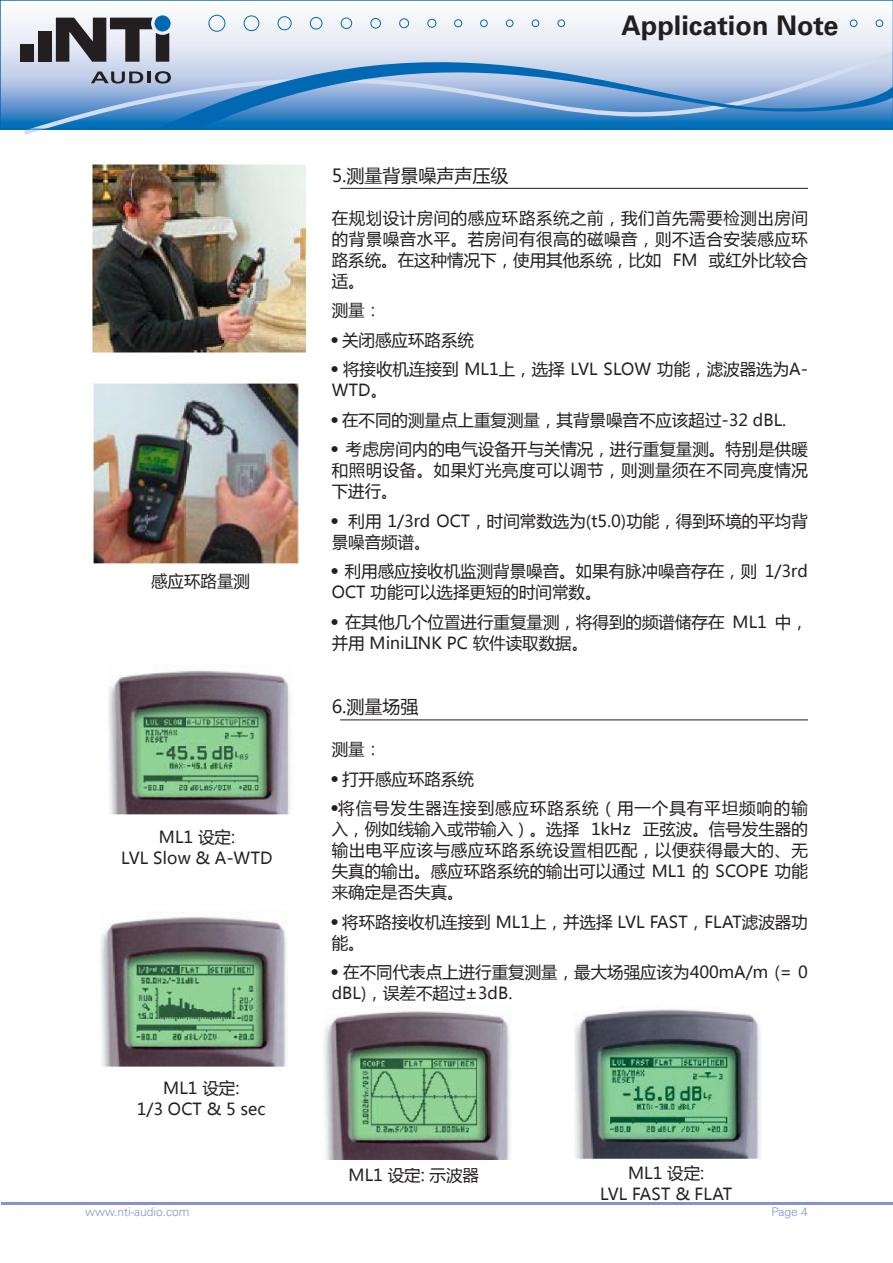
<style>
.page{position:relative;width:893px;height:1263px;background:#fff}
.page>*{position:absolute;margin:0;border:0;box-sizing:border-box;transform-origin:0 0}
.t1{font:700 27px "Univers LT Std";color:#231f20}
._20_Headline_in{font:18px "Microsoft Ya Hei";color:#231f20}
._10_standardtext{font:16.5px/21px "Microsoft Ya Hei";color:#231f20}
._16_picture_text{font:16.5px "Microsoft Ya Hei";color:#231f20}
.t2{font:300 12px "Univers LT Std";color:#8193c9}
.s1{font-family:"Univers LT Std";font-weight:700}
</style>
<div class="page">
<hr style="left:1px;top:1202px;width:892px;height:3px;background:#8193c9">
<svg style="left:19px;top:129px;width:874px;height:6px"></svg>
<svg style="left:0;top:0;width:892px;height:129px"></svg>
<svg style="left:892px;top:0;width:1px;height:129px"></svg>
<hr style="left:340px;top:188px;width:468px;height:1px;background:#231f20">
<hr style="left:340px;top:719px;width:468px;height:1px;background:#231f20">
<img style="left:87px;top:164px;width:221px;height:189px">
<img style="left:93px;top:383px;width:206px;height:183px">
<img style="left:108px;top:670px;width:183px;height:145px">
<img style="left:100px;top:917px;width:188px;height:150px">
<img style="left:324px;top:1011px;width:187px;height:149px">
<img style="left:574px;top:1008px;width:187px;height:151px">
<p class="_16_picture_text" style="left:151px;top:570px;width:101px">感应环路量测</p>
<p class="_16_picture_text" style="left:159px;top:826px;width:78px">ML1 设定:</p>
<p class="_16_picture_text" style="left:121px;top:847px;width:153px">LVL Slow &amp; A-WTD</p>
<p class="_16_picture_text" style="left:163px;top:1077px;width:78px">ML1 设定:</p>
<p class="_16_picture_text" style="left:137px;top:1098px;width:131px">1/3 OCT &amp; 5 sec</p>
<h1 class="t1" style="left:621px;top:10px;width:218px">Application Note</h1>
<p class="_20_Headline_in" style="left:332px;top:163px;width:178px">5.测量背景噪声声压级</p>
<p class="_10_standardtext" style="left:332px;top:207px;width:478px;text-align:justify">在规划设计房间的感应环路系统之前，我们首先需要检测出房间的背景噪音水平。若房间有很高的磁噪音，则不适合安装感应环路系统。在这种情况下，使用其他系统，比如 FM 或红外比较合适。</p>
<p class="_10_standardtext" style="left:332px;top:299px;width:51px">测量：</p>
<p class="_10_standardtext" style="left:332px;top:329px;width:144px"><span class="s1">•</span> 关闭感应环路系统</p>
<p class="_10_standardtext" style="left:332px;top:358px;width:478px"><span class="s1">•</span> 将接收机连接到 ML1上，选择 LVL SLOW 功能，滤波器选为A-<br>WTD。</p>
<p class="_10_standardtext" style="left:332px;top:409px;width:456px"><span class="s1">•</span> 在不同的测量点上重复测量，其背景噪音不应该超过-32 dBL.</p>
<p class="_10_standardtext" style="left:332px;top:438px;width:478px;text-align:justify"><span class="s1">•</span> 考虑房间内的电气设备开与关情况，进行重复量测。特别是供暖和照明设备。如果灯光亮度可以调节，则测量须在不同亮度情况下进行。</p>
<p class="_10_standardtext" style="left:332px;top:510px;width:478px"><span class="s1">•</span> 利用 1/3rd OCT，时间常数选为(t5.0)功能，得到环境的平均背景噪音频谱。</p>
<p class="_10_standardtext" style="left:332px;top:560px;width:478px"><span class="s1">•</span> 利用感应接收机监测背景噪音。如果有脉冲噪音存在，则 1/3rd<br>OCT 功能可以选择更短的时间常数。</p>
<p class="_10_standardtext" style="left:332px;top:611px;width:478px"><span class="s1">•</span> 在其他几个位置进行重复量测，将得到的频谱储存在 ML1 中，并用 MiniLINK PC 软件读取数据。</p>
<p class="_20_Headline_in" style="left:332px;top:694px;width:88px">6.测量场强</p>
<p class="_10_standardtext" style="left:332px;top:738px;width:51px">测量：</p>
<p class="_10_standardtext" style="left:332px;top:768px;width:144px"><span class="s1">•</span> 打开感应环路系统</p>
<p class="_10_standardtext" style="left:332px;top:797px;width:478px;text-align:justify"><span class="s1">•</span>将信号发生器连接到感应环路系统（用一个具有平坦频响的输入，例如线输入或带输入）。选择 1kHz 正弦波。信号发生器的输出电平应该与感应环路系统设置相匹配，以便获得最大的、无失真的输出。感应环路系统的输出可以通过 ML1 的 SCOPE 功能来确定是否失真。</p>
<p class="_10_standardtext" style="left:332px;top:911px;width:478px"><span class="s1">•</span> 将环路接收机连接到 ML1上，并选择 LVL FAST，FLAT滤波器功能。</p>
<p class="_10_standardtext" style="left:332px;top:961px;width:478px"><span class="s1">•</span> 在不同代表点上进行重复测量，最大场强应该为400mA/m (= 0 dBL)，误差不超过±3dB.</p>
<p class="_16_picture_text" style="left:349px;top:1164px;width:132px">ML1 设定: 示波器</p>
<p class="_16_picture_text" style="left:628px;top:1162px;width:78px">ML1 设定:</p>
<p class="_16_picture_text" style="left:600px;top:1183px;width:133px">LVL FAST &amp; FLAT</p>
<p class="t2" style="left:85px;top:1205px;width:106px">www.nti-audio.com</p>
<p class="t2" style="left:772px;top:1205px;width:38px">Page 4</p>
</div>
